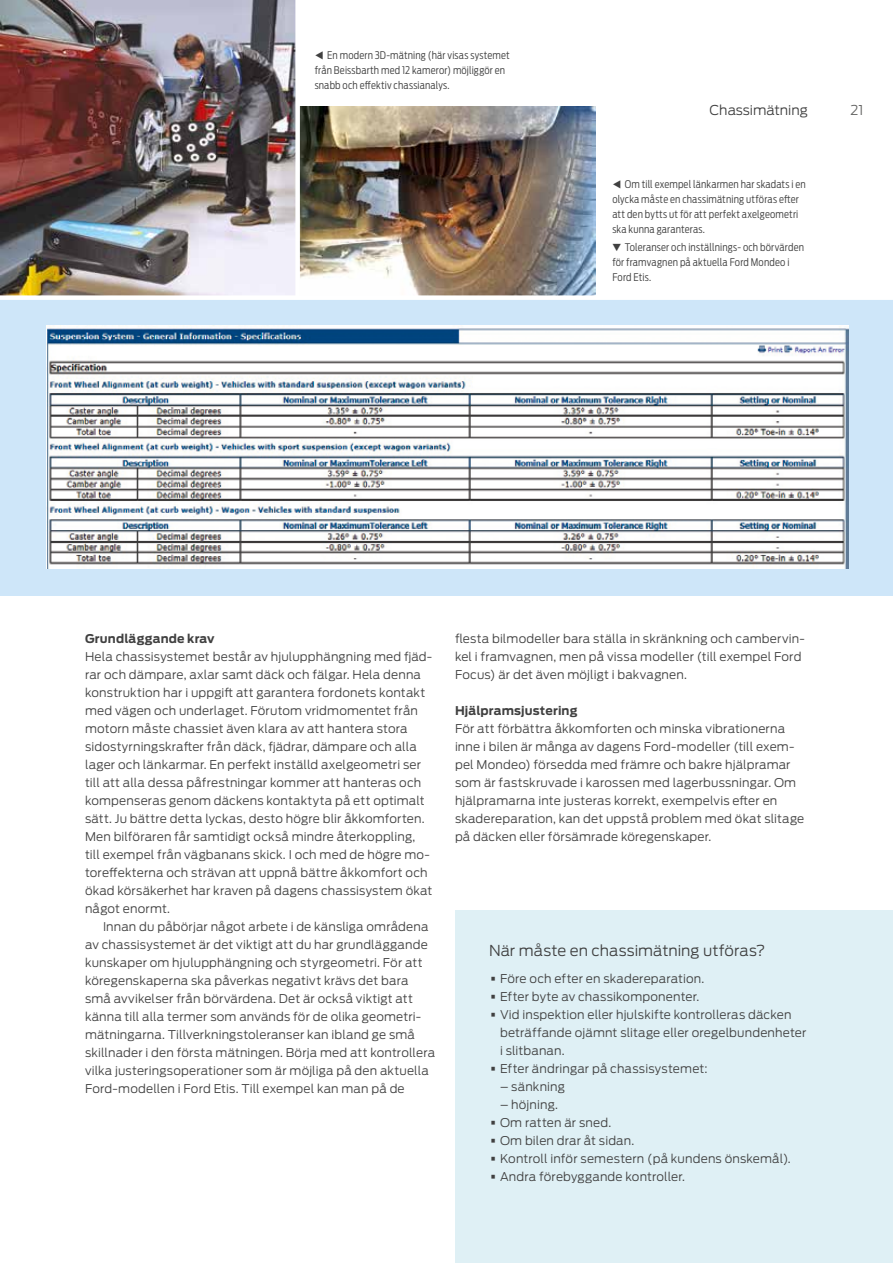
<style>
.page{position:relative;width:893px;height:1263px;background:#fff}
.page>*{position:absolute;margin:0;border:0;box-sizing:border-box;transform-origin:0 0}
.t1{font:300 15px "Ford Antenna";color:#404040}
.t2{font:300 13.5px "Ford Antenna";color:#404040}
.t3{font:300 13.5px "Ford Antenna";color:#636362}
.t4{font:300 12px/18px "Ford Antenna";letter-spacing:.01em;color:#404040}
.t5{font:700 12px "Ford Antenna";letter-spacing:.01em;color:#404040}
.t6{font:300 10.5px/15px "Ford Antenna Cond";letter-spacing:.015em;color:#404040}
.s1{font-size:24px}
</style>
<div class="page">
<div style="left:0;top:298px;width:893px;height:297px;background:#cee6f9"></div>
<img style="left:47px;top:325px;width:802px;height:243px">
<img style="left:1px;top:0;width:294px;height:295px">
<img style="left:300px;top:106px;width:295px;height:189px">
<div style="left:0;top:295px;width:893px;height:5px;background:#fff"></div>
<div style="left:455px;top:910px;width:438px;height:353px;background:#dff0f5"></div>
<hr style="left:0;top:0;width:1px;height:1263px;background:#fff">
<p class="t6" style="left:315px;top:47px;width:197px;text-indent:13px">En modern 3D-mätning (här visas systemet från Beissbarth med 12 kameror) möjliggör en snabb och effektiv chassianalys.</p>
<p class="t2" style="left:710px;top:98px;width:100px">Chassimätning</p>
<p class="t3" style="left:850px;top:99px;width:14px">21</p>
<p class="t6" style="left:612px;top:175px;width:195px;text-indent:13px">Om till exempel länkarmen har skadats i en olycka måste en chassimätning utföras efter att den bytts ut för att perfekt axelgeometri ska kunna garanteras.</p>
<p class="t6" style="left:612px;top:238px;width:193px;text-indent:13px">Toleranser och inställnings- och börvärden för framvagnen på aktuella Ford Mondeo i<br>Ford Etis.</p>
<p class="t5" style="left:85px;top:628px;width:131px">Grundläggande krav</p>
<p class="t4" style="left:85px;top:646px;width:349px">Hela chassisystemet består av hjulupphängning med fjäd&shy;rar och dämpare, axlar samt däck och fälgar. Hela denna konstruktion har i uppgift att garantera fordonets kontakt med vägen och underlaget. Förutom vridmomentet från motorn måste chassiet även klara av att hantera stora sidostyrningskrafter från däck, fjädrar, dämpare och alla lager och länkarmar. En perfekt inställd axelgeometri ser till att alla dessa påfrestningar kommer att hanteras och kompenseras genom däckens kontaktyta på ett optimalt sätt. Ju bättre detta lyckas, desto högre blir åkkomforten.<br>Men bilföraren får samtidigt också mindre återkoppling, till exempel från vägbanans skick. I och med de högre mo&shy;toreffekterna och strävan att uppnå bättre åkkomfort och ökad körsäkerhet har kraven på dagens chassisystem ökat något enormt.</p>
<p class="t4" style="left:85px;top:916px;width:352px;text-indent:18px">Innan du påbörjar något arbete i de känsliga områdena av chassisystemet är det viktigt att du har grundläggande kunskaper om hjulupphängning och styrgeometri. För att köregenskaperna ska påverkas negativt krävs det bara små avvikelser från börvärdena. Det är också viktigt att känna till alla termer som används för de olika geometri&shy;mätningarna. Tillverkningstoleranser kan ibland ge små skillnader i den första mätningen. Börja med att kontrollera vilka justeringsoperationer som är möjliga på den aktuella Ford-modellen i Ford Etis. Till exempel kan man på de</p>
<p class="t4" style="left:455px;top:628px;width:351px">flesta bilmodeller bara ställa in skränkning och cambervin&shy;kel i framvagnen, men på vissa modeller (till exempel Ford<br>Focus) är det även möjligt i bakvagnen.</p>
<p class="t5" style="left:455px;top:700px;width:124px">Hjälpramsjustering</p>
<p class="t4" style="left:455px;top:718px;width:351px">För att förbättra åkkomforten och minska vibrationerna inne i bilen är många av dagens Ford-modeller (till exem&shy;pel Mondeo) försedda med främre och bakre hjälpramar som är fastskruvade i karossen med lagerbussningar. Om hjälpramarna inte justeras korrekt, exempelvis efter en skadereparation, kan det uppstå problem med ökat slitage på däcken eller försämrade köregenskaper.</p>
<p class="t1" style="left:489px;top:938px;width:278px">När måste en chassimätning utföras?</p>
<p class="t4" style="left:489px;top:968px;width:217px"><span class="s1">•</span> Före och efter en skadereparation.</p>
<p class="t4" style="left:489px;top:986px;width:212px"><span class="s1">•</span> Efter byte av chassikomponenter.</p>
<p class="t4" style="left:500px;top:1004px;width:308px;text-indent:-11px"><span class="s1">•</span> Vid inspektion eller hjulskifte kontrolleras däcken beträffande ojämnt slitage eller oregelbundenheter i slitbanan.</p>
<p class="t4" style="left:489px;top:1058px;width:220px"><span class="s1">•</span> Efter ändringar på chassisystemet:</p>
<p class="t4" style="left:500px;top:1076px;width:66px">– sänkning</p>
<p class="t4" style="left:500px;top:1094px;width:59px">– höjning.</p>
<p class="t4" style="left:489px;top:1112px;width:124px"><span class="s1">•</span> Om ratten är sned.</p>
<p class="t4" style="left:489px;top:1130px;width:147px"><span class="s1">•</span> Om bilen drar åt sidan.</p>
<p class="t4" style="left:489px;top:1148px;width:303px"><span class="s1">•</span> Kontroll inför semestern (på kundens önskemål).</p>
<p class="t4" style="left:489px;top:1166px;width:198px"><span class="s1">•</span> Andra förebyggande kontroller.</p>
</div>
